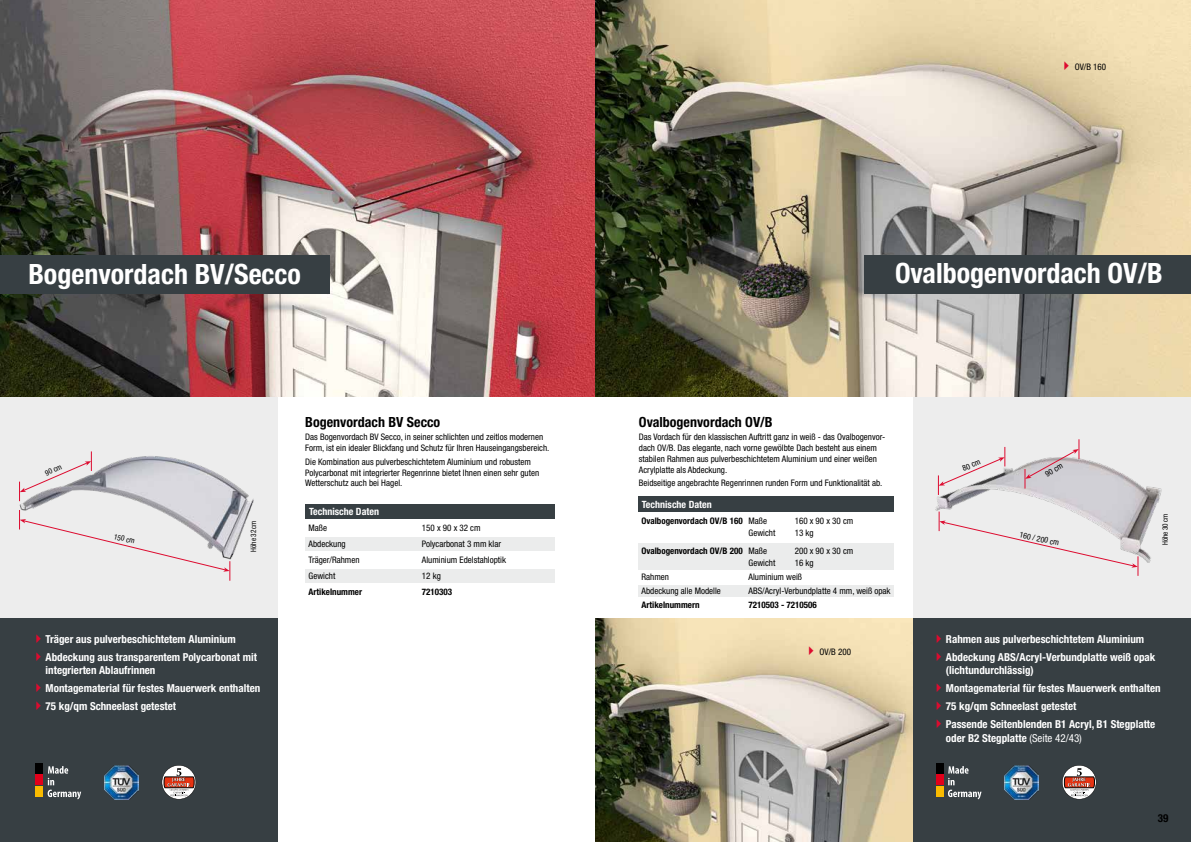
<style>
.page{position:relative;width:1191px;height:842px;background:#fff}
.page>*{position:absolute;margin:0;border:0;box-sizing:border-box;transform-origin:0 0}
.t1{font:700 condensed 28px "Helvetica Neue LT Pro";color:#fff}
.t2{font:700 condensed 14px "Helvetica Neue LT Pro";color:#000}
.t3{font:700 condensed 11px/18px "Helvetica Neue LT Pro";color:#fff}
.t4{font:700 condensed 11px "Helvetica Neue LT Pro";color:#000}
.t5{font:700 condensed 10px "Helvetica Neue LT Pro";color:#fff}
.t6{font:condensed 9px/10.8px "Helvetica Neue LT Pro";color:#000}
.t7{font:700 condensed 9px "Helvetica Neue LT Pro";color:#000}
.t8{font:condensed 8px "Helvetica Neue LT Pro";color:#000}
.t9{font:condensed 7.5px "Helvetica Neue LT Pro";color:#000;scale:.95 1}
.t10{font:condensed 7.5px "Helvetica Neue LT Pro";color:#000}
.s1{font-weight:400}
</style>
<div class="page">
<div style="left:0;top:355px;width:278px;height:344px;background:#ededed"></div>
<div style="left:913px;top:348px;width:278px;height:344px;background:#ededed"></div>
<img style="left:19px;top:456px;width:235px;height:103px">
<img style="left:0;top:0;width:1191px;height:397px">
<div style="left:0;top:618px;width:278px;height:224px;background:#373f43"></div>
<img style="left:935px;top:452px;width:227px;height:111px">
<img style="left:595px;top:618px;width:318px;height:224px">
<div style="left:913px;top:618px;width:278px;height:224px;background:#373f43"></div>
<div style="left:305px;top:569px;width:250px;height:13px;background:#ebecec"></div>
<div style="left:305px;top:537px;width:250px;height:13px;background:#ebecec"></div>
<div style="left:305px;top:505px;width:250px;height:14px;background:#373f43"></div>
<div style="left:0;top:255px;width:329px;height:39px;background:#373f43"></div>
<svg style="left:19px;top:510px;width:212px;height:71px"></svg>
<svg style="left:19px;top:451px;width:73px;height:50px"></svg>
<div style="left:638px;top:585px;width:255px;height:11px;background:#ebecec"></div>
<div style="left:865px;top:255px;width:326px;height:39px;background:#373f43"></div>
<div style="left:638px;top:543px;width:255px;height:26px;background:#ebecec"></div>
<div style="left:638px;top:496px;width:255px;height:16px;background:#373f43"></div>
<svg style="left:939px;top:512px;width:199px;height:64px"></svg>
<svg style="left:938px;top:447px;width:67px;height:48px"></svg>
<svg style="left:1024px;top:439px;width:55px;height:50px"></svg>
<div style="left:35px;top:763px;width:8px;height:11px;background:#000"></div>
<div style="left:35px;top:774px;width:8px;height:11px;background:#e2001a"></div>
<div style="left:35px;top:786px;width:8px;height:11px;background:#fabb00"></div>
<svg style="left:48px;top:766px;width:33px;height:33px"></svg>
<img style="left:104px;top:765px;width:35px;height:34px">
<svg style="left:162px;top:765px;width:34px;height:34px"></svg>
<div style="left:935px;top:763px;width:8px;height:11px;background:#000"></div>
<div style="left:935px;top:774px;width:8px;height:11px;background:#e2001a"></div>
<div style="left:935px;top:786px;width:8px;height:11px;background:#fabb00"></div>
<svg style="left:948px;top:766px;width:33px;height:33px"></svg>
<img style="left:1004px;top:765px;width:35px;height:34px">
<svg style="left:1062px;top:765px;width:34px;height:34px"></svg>
<svg style="left:1064px;top:61px;width:4px;height:9px"></svg>
<svg style="left:809px;top:646px;width:4px;height:9px"></svg>
<p class="t6" style="left:1074px;top:62px;width:33px">OV/B 160</p>
<h1 class="t1" style="left:28px;top:258px;width:274px">Bogenvordach BV/Secco</h1>
<h1 class="t1" style="left:895px;top:257px;width:269px">Ovalbogenvordach OV/B</h1>
<p class="t10" style="left:44px;top:469px;width:19px;rotate:-24deg">90 cm</p>
<p class="t10" style="left:115px;top:532px;width:23px;rotate:14deg">150 cm</p>
<p class="t9" style="left:249px;top:552px;width:34px;rotate:-90deg">Höhe 32 cm</p>
<h2 class="t2" style="left:305px;top:414px;width:137px">Bogenvordach BV Secco</h2>
<p class="t6" style="left:305px;top:432px;width:246px">Das Bogenvordach BV Secco, in seiner schlichten und zeitlos modernen<br>Form, ist ein idealer Blickfang und Schutz für Ihren Hauseingangsbereich.</p>
<p class="t6" style="left:305px;top:456px;width:235px">Die Kombination aus pulverbeschichtetem Aluminium und robustem<br>Polycarbonat mit integrierter Regenrinne bietet Ihnen einen sehr guten<br>Wetterschutz auch bei Hagel.</p>
<p class="t5" style="left:309px;top:506px;width:71px">Technische Daten</p>
<p class="t6" style="left:308px;top:522px;width:20px">Maße</p>
<p class="t6" style="left:422px;top:522px;width:60px">150 x 90 x 32 cm</p>
<p class="t6" style="left:308px;top:538px;width:39px">Abdeckung</p>
<p class="t6" style="left:422px;top:538px;width:81px">Polycarbonat 3 mm klar</p>
<p class="t6" style="left:308px;top:554px;width:53px">Träger/Rahmen</p>
<p class="t6" style="left:422px;top:554px;width:86px">Aluminium Edelstahloptik</p>
<p class="t6" style="left:308px;top:570px;width:28px">Gewicht</p>
<p class="t6" style="left:422px;top:570px;width:20px">12 kg</p>
<p class="t7" style="left:308px;top:586px;width:55px">Artikelnummer</p>
<p class="t7" style="left:422px;top:586px;width:32px">7210303</p>
<h2 class="t2" style="left:639px;top:414px;width:135px">Ovalbogenvordach OV/B</h2>
<p class="t6" style="left:639px;top:432px;width:248px">Das Vordach für den klassischen Auftritt ganz in weiß - das Ovalbogenvor&shy;dach OV/B. Das elegante, nach vorne gewölbte Dach besteht aus einem stabilen Rahmen aus pulverbeschichtetem Aluminium und einer weißen Acrylplatte als Abdeckung.</p>
<p class="t6" style="left:639px;top:478px;width:245px">Beidseitige angebrachte Regenrinnen runden Form und Funktionalität ab.</p>
<p class="t5" style="left:642px;top:498px;width:71px">Technische Daten</p>
<p class="t7" style="left:641px;top:515px;width:127px">Ovalbogenvordach OV/B 160 <span class="s1">Maße</span></p>
<p class="t6" style="left:794px;top:515px;width:60px">160 x 90 x 30 cm</p>
<p class="t6" style="left:748px;top:527px;width:28px">Gewicht</p>
<p class="t6" style="left:794px;top:527px;width:20px">13 kg</p>
<p class="t7" style="left:641px;top:545px;width:127px">Ovalbogenvordach OV/B 200 <span class="s1">Maße</span></p>
<p class="t6" style="left:794px;top:545px;width:60px">200 x 90 x 30 cm</p>
<p class="t6" style="left:748px;top:557px;width:28px">Gewicht</p>
<p class="t6" style="left:794px;top:557px;width:20px">16 kg</p>
<p class="t6" style="left:641px;top:571px;width:29px">Rahmen</p>
<p class="t6" style="left:748px;top:571px;width:55px">Aluminium weiß</p>
<p class="t6" style="left:641px;top:585px;width:81px">Abdeckung alle Modelle</p>
<p class="t6" style="left:748px;top:585px;width:143px">ABS/Acryl-Verbundplatte 4 mm, weiß opak</p>
<p class="t7" style="left:641px;top:599px;width:59px">Artikelnummern</p>
<p class="t7" style="left:748px;top:599px;width:70px">7210503 - 7210506</p>
<p class="t8" style="left:961px;top:464px;width:20px;rotate:-23deg">80 cm</p>
<p class="t8" style="left:1043px;top:470px;width:20px;rotate:-29deg">90 cm</p>
<p class="t8" style="left:1020px;top:529px;width:42px;rotate:13deg">160 / 200 cm</p>
<p class="t9" style="left:1160px;top:545px;width:34px;rotate:-90deg">Höhe 30 cm</p>
<p class="t3" style="left:46px;top:630px;width:213px">Träger aus pulverbeschichtetem Aluminium<br>Abdeckung aus transparentem Polycarbonat mit</p>
<p class="t3" style="left:46px;top:661px;width:216px">integrierten Ablaufrinnen<br>Montagematerial für festes Mauerwerk enthalten<br>75 kg/qm Schneelast getestet</p>
<p class="t6" style="left:819px;top:646px;width:33px">OV/B 200</p>
<p class="t3" style="left:946px;top:630px;width:211px">Rahmen aus pulverbeschichtetem Aluminium<br>Abdeckung ABS/Acryl-Verbundplatte weiß opak</p>
<p class="t3" style="left:946px;top:661px;width:216px">(lichtundurchlässig)<br>Montagematerial für festes Mauerwerk enthalten 75 kg/qm Schneelast getestet<br>Passende Seitenblenden B1 Acryl, B1 Stegplatte</p>
<p class="t3" style="left:946px;top:729px;width:137px">oder B2 Stegplatte <span class="s1">(Seite 42/43)</span></p>
<p class="t4" style="left:1157px;top:812px;width:12px">39</p>
</div>
